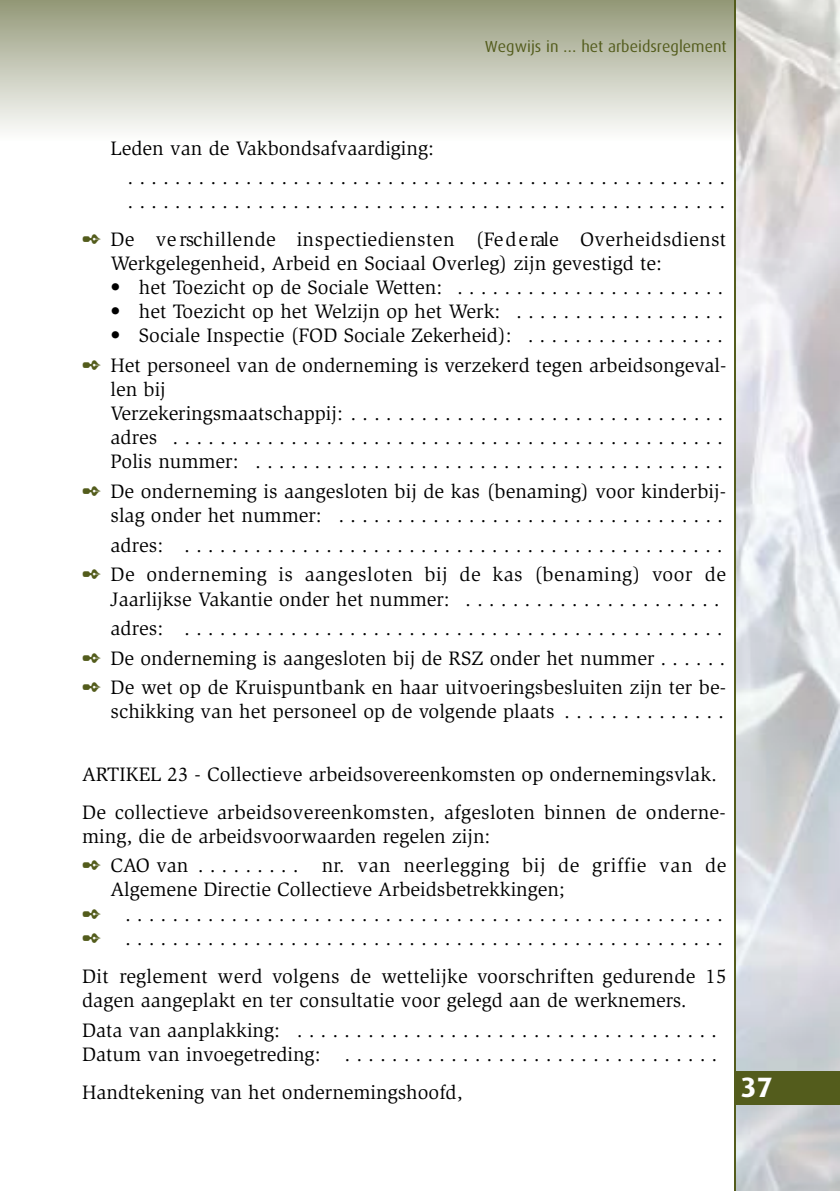
<style>
.page{position:relative;width:840px;height:1191px;background:#fff}
.page>*{position:absolute;margin:0;border:0;box-sizing:border-box;transform-origin:0 0}
.t1{font:700 28px "Dax";color:#fff}
.t2{font:20px/24px "Slimbach";color:#000}
.t3{font:20px/38px "Slimbach";letter-spacing:.02em;color:#000;text-align:right}
.t4{font:20px/29.8px "Slimbach";letter-spacing:.025em;color:#000;text-align:right}
.t5{font:16px "Dax";color:#535c1c}
.s1{color:#535c1c}
</style>
<div class="page">
<img style="left:735px;top:0;width:104px;height:1190px">
<hr style="left:733px;top:0;width:2px;height:1190px;background:#535c1c">
<div style="left:734px;top:1070px;width:105px;height:34px;background:#535c1c"></div>
<p class="t5" style="left:484px;top:40px;width:243px">Wegwijs in … het arbeidsreglement</p>
<p class="t2" style="left:127px;top:134px;width:599px;line-height:29.8px;text-indent:-17px">Leden van de Vakbondsafvaardiging:<br>. . . . . . . . . . . . . . . . . . . . . . . . . . . . . . . . . . . . . . . . . . . . . . . . . . .</p>
<p class="t3" style="left:82px;top:184px;width:645px">. . . . . . . . . . . . . . . . . . . . . . . . . . . . . . . . . . . . . . . . . . . . . . . . . . .<br><span class="s1">✒</span> De ve rschillende inspectiediensten (Fe d e rale Ove rh e id s d ie n s t</p>
<p class="t2" style="left:110px;top:253px;width:552px">Werkgelegenheid, Arbeid en Sociaal Overleg) zijn gevestigd te:</p>
<p class="t2" style="left:110px;top:277px;width:614px">• het Toezicht op de Sociale Wetten: . . . . . . . . . . . . . . . . . . . . . . .</p>
<p class="t2" style="left:110px;top:301px;width:614px">• het Toezicht op het Welzijn op het Werk: . . . . . . . . . . . . . . . . . .</p>
<p class="t2" style="left:82px;top:322px;width:645px;line-height:29.8px;text-align:right">• Sociale Inspectie (FOD Sociale Zekerheid): . . . . . . . . . . . . . . . . .<br><span class="s1">✒</span> Het personeel van de onderneming is verzekerd tegen arbeidsongeval-</p>
<p class="t2" style="left:110px;top:379px;width:614px">len bij<br>Verzekeringsmaatschappij: . . . . . . . . . . . . . . . . . . . . . . . . . . . . . . . . adres . . . . . . . . . . . . . . . . . . . . . . . . . . . . . . . . . . . . . . . . . . . . . . .<br>Polis nummer: . . . . . . . . . . . . . . . . . . . . . . . . . . . . . . . . . . . . . . . .</p>
<p class="t2" style="left:82px;top:481px;width:645px;text-align:right"><span class="s1">✒</span> De onderneming is aangesloten bij de kas (benaming) voor kinderbij&shy;slag onder het nummer: . . . . . . . . . . . . . . . . . . . . . . . . . . . . . . . . .</p>
<p class="t4" style="left:82px;top:531px;width:645px">adres: . . . . . . . . . . . . . . . . . . . . . . . . . . . . . . . . . . . . . . . . . . . . . .<br><span class="s1">✒</span> De onderneming is aangesloten bij de kas (benaming) voor de</p>
<p class="t2" style="left:110px;top:588px;width:610px">Jaarlijkse Vakantie onder het nummer: . . . . . . . . . . . . . . . . . . . . . .</p>
<p class="t2" style="left:110px;top:617px;width:613px">adres: . . . . . . . . . . . . . . . . . . . . . . . . . . . . . . . . . . . . . . . . . . . . . .</p>
<p class="t2" style="left:82px;top:647px;width:644px"><span class="s1">✒</span> De onderneming is aangesloten bij de RSZ onder het nummer . . . . . .</p>
<p class="t2" style="left:82px;top:677px;width:645px"><span class="s1">✒</span> De wet op de Kruispuntbank en haar uitvoeringsbesluiten zijn ter be-</p>
<p class="t2" style="left:110px;top:701px;width:614px">schikking van het personeel op de volgende plaats . . . . . . . . . . . . . .</p>
<p class="t2" style="left:82px;top:756px;width:644px;line-height:38px">ARTIKEL 23 - Collectieve arbeidsovereenkomsten op ondernemingsvlak.<br>De collectieve arbeidsovereenkomsten, afgesloten binnen de onderne-</p>
<p class="t2" style="left:82px;top:822px;width:645px;line-height:29.8px">ming, die de arbeidsvoorwaarden regelen zijn:<br><span class="s1">✒</span> CAO van . . . . . . . . . nr. van neerlegging bij de griffie van de</p>
<p class="t2" style="left:82px;top:879px;width:642px;text-indent:28px">Algemene Directie Collectieve Arbeidsbetrekkingen;<br><span class="s1">✒</span> . . . . . . . . . . . . . . . . . . . . . . . . . . . . . . . . . . . . . . . . . . . . . . . . . . . <span class="s1">✒</span> . . . . . . . . . . . . . . . . . . . . . . . . . . . . . . . . . . . . . . . . . . . . . . . . . . .</p>
<p class="t2" style="left:82px;top:965px;width:645px">Dit reglement werd volgens de wettelijke voorschriften gedurende 15 dagen aangeplakt en ter consultatie voor gelegd aan de werknemers.</p>
<p class="t2" style="left:82px;top:1019px;width:636px">Data van aanplakking: . . . . . . . . . . . . . . . . . . . . . . . . . . . . . . . . . . . .<br>Datum van invoegetreding: . . . . . . . . . . . . . . . . . . . . . . . . . . . . . . . .</p>
<p class="t2" style="left:82px;top:1081px;width:382px">Handtekening van het ondernemingshoofd,</p>
<h1 class="t1" style="left:740px;top:1076px;width:33px">37</h1>
</div>
